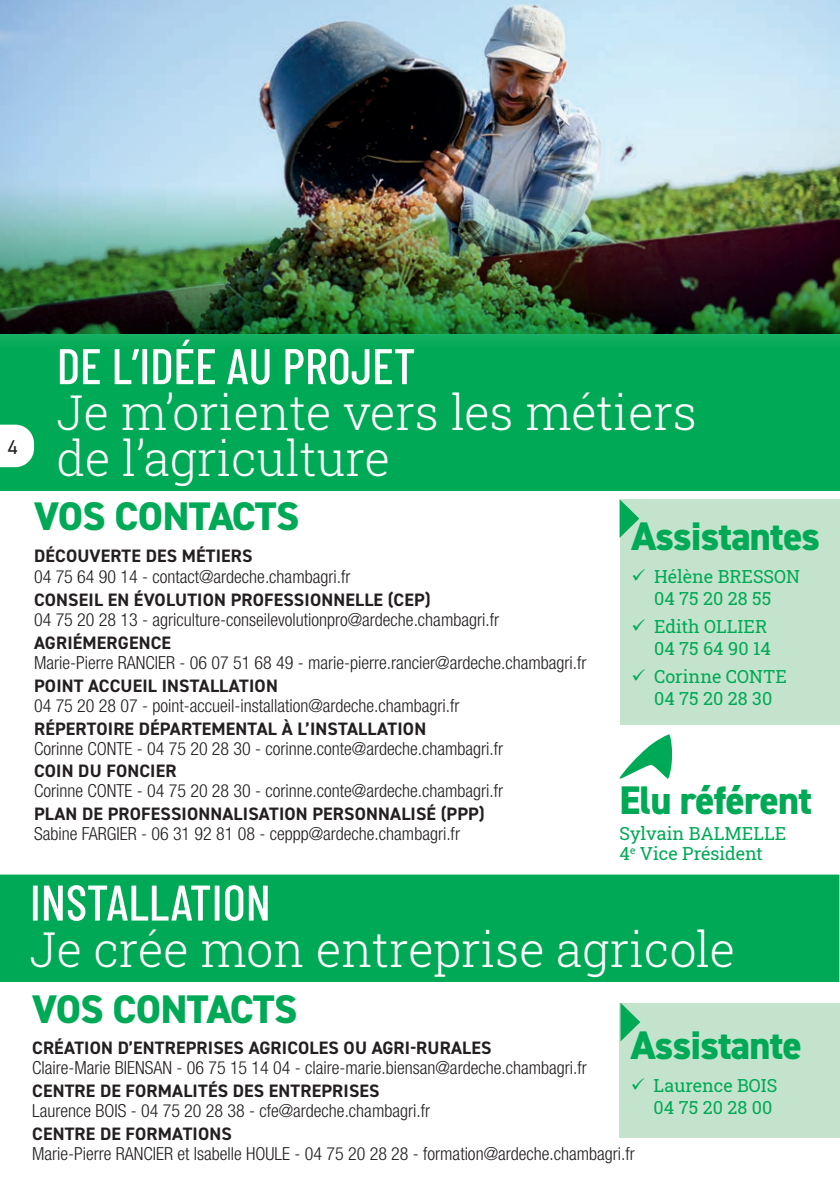
<style>
.page{position:relative;width:840px;height:1191px;background:#fff}
.page>*{position:absolute;margin:0;border:0;box-sizing:border-box;transform-origin:0 0}
.t1{font:500 50px "Barlow Condensed";color:#fff}
.t2{font:300 48px/46px "Roboto Slab";color:#fff}
.t3{font:800 40px "DIN2014";letter-spacing:-.02em;color:#00a955}
.t4{font:20px "DIN2014";color:#231f20}
.t5{font:300 condensed 18px "Helvetica Neue LT Std";color:#231f20}
.t6{font:700 18px "DIN2014";letter-spacing:.01em;color:#231f20}
.t7{font:18px/22px "Roboto Slab";color:#00a955}
</style>
<div class="page">
<img style="left:0;top:0;width:839px;height:490px">
<svg style="left:619px;top:734px;width:52px;height:44px"></svg>
<svg style="left:839px;top:958px;width:1px;height:180px"></svg>
<svg style="left:0;top:424px;width:34px;height:43px"></svg>
<div style="left:619px;top:499px;width:220px;height:225px;background:#c4e3cc"></div>
<svg style="left:619px;top:499px;width:20px;height:39px"></svg>
<div style="left:0;top:874px;width:839px;height:108px;background:#00a955"></div>
<div style="left:619px;top:1003px;width:220px;height:134px;background:#c4e3cc"></div>
<svg style="left:620px;top:1002px;width:20px;height:39px"></svg>
<p class="t4" style="left:8px;top:434px;width:12px">4</p>
<h1 class="t1" style="left:57px;top:330px;width:360px">DE L’IDÉE AU PROJET</h1>
<h2 class="t2" style="left:57px;top:388px;width:641px">Je m’oriente vers les métiers de l’agriculture</h2>
<h3 class="t3" style="left:34px;top:490px;width:266px">VOS CONTACTS</h3>
<p class="t6" style="left:34px;top:543px;width:220px">DÉCOUVERTE DES MÉTIERS</p>
<p class="t5" style="left:34px;top:566px;width:317px">04 75 64 90 14 - contact@ardeche.chambagri.fr</p>
<p class="t6" style="left:34px;top:588px;width:397px">CONSEIL EN ÉVOLUTION PROFESSIONNELLE (CEP)</p>
<p class="t5" style="left:34px;top:609px;width:466px">04 75 20 28 13 - agriculture-conseilevolutionpro@ardeche.chambagri.fr</p>
<p class="t6" style="left:34px;top:630px;width:138px">AGRIÉMERGENCE</p>
<p class="t5" style="left:34px;top:652px;width:553px">Marie-Pierre RANCIER - 06 07 51 68 49 - marie-pierre.rancier@ardeche.chambagri.fr</p>
<p class="t6" style="left:34px;top:673px;width:245px">POINT ACCUEIL INSTALLATION</p>
<p class="t5" style="left:34px;top:695px;width:427px">04 75 20 28 07 - point-accueil-installation@ardeche.chambagri.fr</p>
<p class="t6" style="left:34px;top:716px;width:393px">RÉPERTOIRE DÉPARTEMENTAL À L’INSTALLATION</p>
<p class="t5" style="left:34px;top:738px;width:470px">Corinne CONTE - 04 75 20 28 30 - corinne.conte@ardeche.chambagri.fr</p>
<p class="t6" style="left:34px;top:759px;width:144px">COIN DU FONCIER</p>
<p class="t5" style="left:34px;top:781px;width:470px">Corinne CONTE - 04 75 20 28 30 - corinne.conte@ardeche.chambagri.fr</p>
<p class="t6" style="left:34px;top:802px;width:451px">PLAN DE PROFESSIONNALISATION PERSONNALISÉ (PPP)</p>
<p class="t5" style="left:34px;top:823px;width:427px">Sabine FARGIER - 06 31 92 81 08 - ceppp@ardeche.chambagri.fr</p>
<h3 class="t3" style="left:631px;top:509px;width:190px">Assistantes</h3>
<p class="t7" style="left:653px;top:565px;width:147px">Hélène BRESSON<br>04 75 20 28 55</p>
<p class="t7" style="left:653px;top:615px;width:118px">Edith OLLIER<br>04 75 64 90 14</p>
<p class="t7" style="left:653px;top:665px;width:134px">Corinne CONTE<br>04 75 20 28 30</p>
<h3 class="t3" style="left:619px;top:773px;width:194px">Elu référent</h3>
<p class="t7" style="left:619px;top:823px;width:168px;line-height:20px">Sylvain BALMELLE<br>4<sup>e</sup> Vice Président</p>
<h1 class="t1" style="left:30px;top:867px;width:242px">INSTALLATION</h1>
<h2 class="t2" style="left:30px;top:925px;width:706px">Je crée mon entreprise agricole</h2>
<h3 class="t3" style="left:32px;top:982px;width:266px">VOS CONTACTS</h3>
<p class="t6" style="left:32px;top:1035px;width:460px">CRÉATION D’ENTREPRISES AGRICOLES OU AGRI-RURALES</p>
<p class="t5" style="left:32px;top:1057px;width:556px">Claire-Marie BIENSAN - 06 75 15 14 04 - claire-marie.biensan@ardeche.chambagri.fr</p>
<p class="t6" style="left:32px;top:1078px;width:349px">CENTRE DE FORMALITÉS DES ENTREPRISES</p>
<p class="t5" style="left:32px;top:1100px;width:399px">Laurence BOIS - 04 75 20 28 38 - cfe@ardeche.chambagri.fr</p>
<p class="t6" style="left:32px;top:1121px;width:201px">CENTRE DE FORMATIONS</p>
<p class="t5" style="left:32px;top:1143px;width:604px">Marie-Pierre RANCIER et Isabelle HOULE - 04 75 20 28 28 - formation@ardeche.chambagri.fr</p>
<h3 class="t3" style="left:630px;top:1018px;width:172px">Assistante</h3>
<p class="t7" style="left:653px;top:1074px;width:125px">Laurence BOIS<br>04 75 20 28 00</p>
</div>
